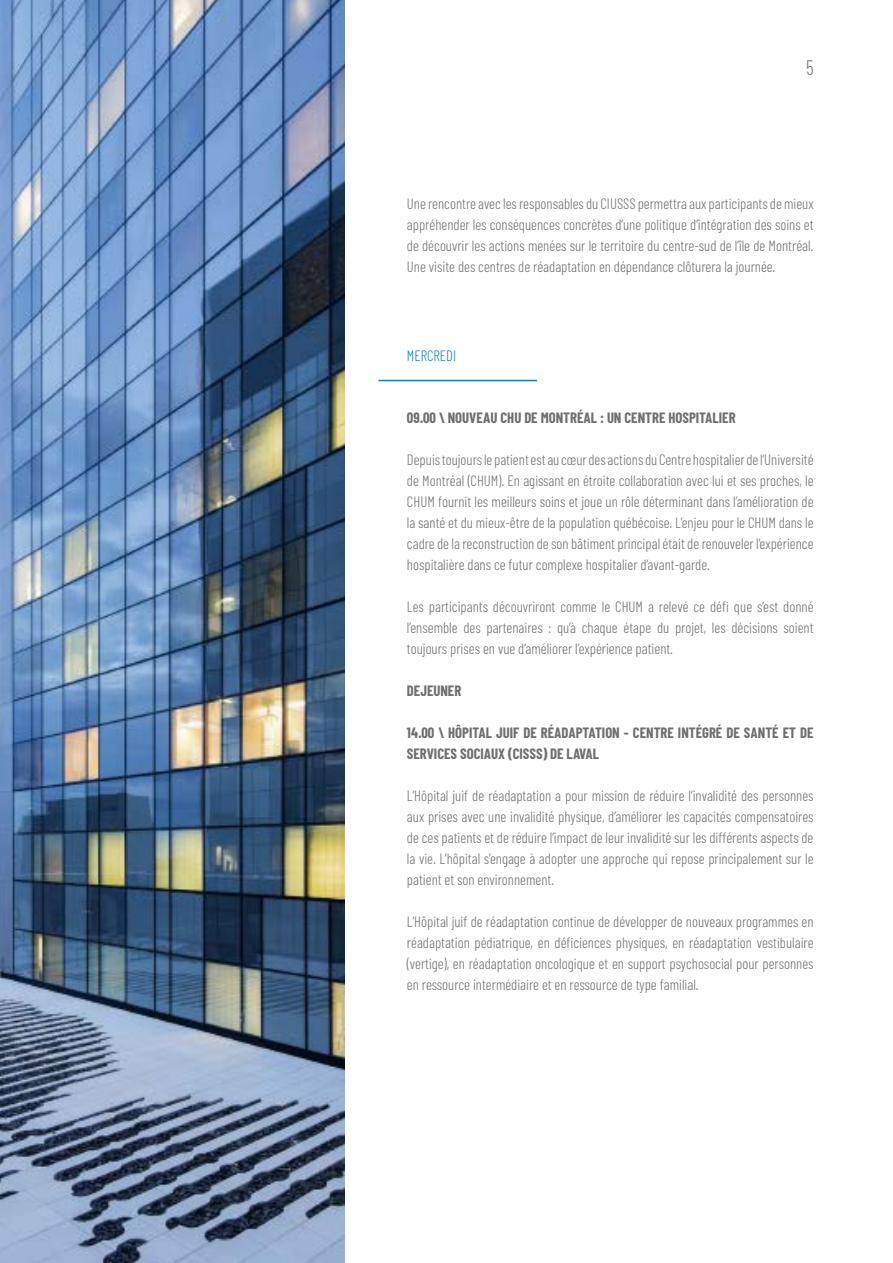
<style>
.page{position:relative;width:893px;height:1263px;background:#fff}
.page>*{position:absolute;margin:0;border:0;box-sizing:border-box;transform-origin:0 0}
.t1{font:300 21px "Barlow Condensed";color:#706f6f;scale:.9 1}
.t2{font:300 15px/21px "Barlow Condensed";color:#706f6f;text-align:justify}
.t3{font:700 15px/21px "Barlow Condensed";color:#706f6f}
.t4{font:300 15px "Barlow Condensed";color:#1879c8}
</style>
<div class="page">
<img style="left:0;top:0;width:344px;height:1263px">
<hr style="left:378px;top:380px;width:159px;height:1px;background:#1879c8">
<h1 class="t1" style="left:806px;top:54px;width:10px">5</h1>
<p class="t2" style="left:407px;top:193px;width:408px">Une rencontre avec les responsables du CIUSSS permettra aux participants de mieux appréhender les conséquences concrètes d’une politique d’intégration des soins et de découvrir les actions menées sur le territoire du centre-sud de l’île de Montréal.<br>Une visite des centres de réadaptation en dépendance clôturera la journée.</p>
<p class="t4" style="left:407px;top:347px;width:51px">MERCREDI</p>
<p class="t3" style="left:407px;top:407px;width:330px">09.00 \ NOUVEAU CHU DE MONTRÉAL : UN CENTRE HOSPITALIER</p>
<p class="t2" style="left:407px;top:449px;width:408px">Depuis toujours le patient est au cœur des actions du Centre hospitalier de l’Université de Montréal (CHUM). En agissant en étroite collaboration avec lui et ses proches, le CHUM fournit les meilleurs soins et joue un rôle déterminant dans l’amélioration de la santé et du mieux-être de la population québécoise. L’enjeu pour le CHUM dans le cadre de la reconstruction de son bâtiment principal était de renouveler l’expérience hospitalière dans ce futur complexe hospitalier d’avant-garde.</p>
<p class="t2" style="left:407px;top:596px;width:408px">Les participants découvriront comme le CHUM a relevé ce défi que s’est donné l’ensemble des partenaires : qu’à chaque étape du projet, les décisions soient toujours prises en vue d’améliorer l’expérience patient.</p>
<p class="t3" style="left:407px;top:680px;width:56px">DEJEUNER</p>
<p class="t3" style="left:407px;top:722px;width:408px">14.00 \ HÔPITAL JUIF DE RÉADAPTATION - CENTRE INTÉGRÉ DE SANTÉ ET DE<br>SERVICES SOCIAUX (CISSS) DE LAVAL</p>
<p class="t2" style="left:407px;top:785px;width:408px">L’Hôpital juif de réadaptation a pour mission de réduire l’invalidité des personnes aux prises avec une invalidité physique, d’améliorer les capacités compensatoires de ces patients et de réduire l’impact de leur invalidité sur les différents aspects de la vie. L’hôpital s’engage à adopter une approche qui repose principalement sur le patient et son environnement.</p>
<p class="t2" style="left:407px;top:911px;width:408px">L’Hôpital juif de réadaptation continue de développer de nouveaux programmes en réadaptation pédiatrique, en déficiences physiques, en réadaptation vestibulaire (vertige), en réadaptation oncologique et en support psychosocial pour personnes en ressource intermédiaire et en ressource de type familial.</p>
</div>
